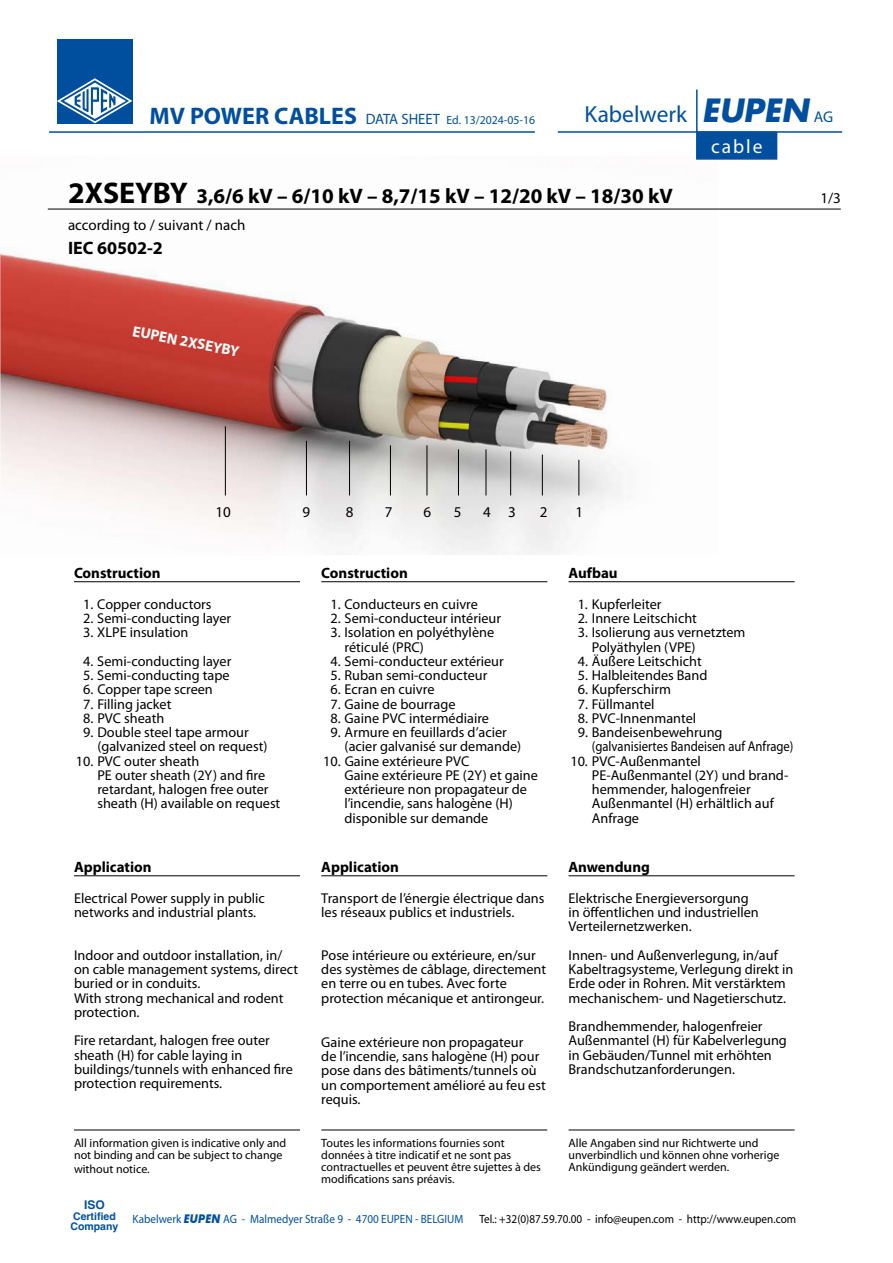
<style>
.page{position:relative;width:893px;height:1263px;background:#fff}
.page>*{position:absolute;margin:0;border:0;box-sizing:border-box;transform-origin:0 0}
.t1{font:23.4px "Myriad";color:#004f9f}
.t2{font:700 21px "Myriad Pro";color:#000}
.t3{font:19.5px "Myriad";letter-spacing:.1em;color:#fff}
.t4{font:700 18px "Myriad Pro";color:#000}
.t5{font:700 15px "Myriad Pro";color:#000}
.t6{font:15px "Myriad Pro";color:#000}
.t7{font:700 15px "Myriad Pro";color:#fff}
.t8{font:14.25px/14.2px "Myriad Pro";color:#000}
.t9{font:12px/12px "Myriad Pro";color:#000}
.t10{font:12px "Myriad Pro";color:#000;scale:.93 1}
.t11{font:12px "Myriad Pro";color:#004f9f;scale:.93 1}
.t12{font:12px "Myriad Pro";color:#004f9f}
.t13{font:700 12px "Helvetica";color:#004f9f}
.t14{font:700 10.5px/10.5px "Helvetica";color:#004f9f}
.s1{font-weight:700;font-size:24px}
.s2{font-size:15px}
.s3{font-family:"Futura";font-weight:700;font-style:italic;font-size:31.2px}
.s4{font-size:15.6px}
.s5{font-size:30px}
.s6{font-family:"Futura BT";font-weight:700;font-style:italic}
</style>
<div class="page">
<img style="left:0;top:208px;width:718px;height:347px">
<hr style="left:510px;top:451px;width:1px;height:44px;background:#000">
<hr style="left:486px;top:449px;width:1px;height:46px;background:#000">
<hr style="left:458px;top:449px;width:1px;height:46px;background:#000">
<hr style="left:427px;top:445px;width:1px;height:50px;background:#000">
<hr style="left:390px;top:445px;width:1px;height:50px;background:#000">
<hr style="left:306px;top:441px;width:1px;height:54px;background:#000">
<hr style="left:225px;top:426px;width:1px;height:69px;background:#000">
<hr style="left:349px;top:441px;width:1px;height:54px;background:#000">
<hr style="left:578px;top:460px;width:1px;height:35px;background:#000">
<hr style="left:542px;top:455px;width:1px;height:40px;background:#000">
<svg style="left:696px;top:89px;width:82px;height:71px"></svg>
<hr style="left:558px;top:131px;width:284px;height:2px;background:#004f9f">
<hr style="left:49px;top:131px;width:486px;height:2px;background:#004f9f">
<hr style="left:34px;top:265px;width:800px;height:1px;background:#004f9f">
<div style="left:57px;top:39px;width:75px;height:85px;background:#004f9f"></div>
<svg style="left:57px;top:78px;width:75px;height:45px"></svg>
<hr style="left:74px;top:581px;width:226px;height:1px;background:#000">
<hr style="left:74px;top:875px;width:226px;height:1px;background:#000">
<hr style="left:321px;top:581px;width:226px;height:1px;background:#000">
<hr style="left:321px;top:875px;width:226px;height:1px;background:#000">
<hr style="left:569px;top:581px;width:226px;height:1px;background:#000">
<hr style="left:569px;top:875px;width:226px;height:1px;background:#000">
<hr style="left:48px;top:209px;width:793px;height:1px;background:#000">
<hr style="left:74px;top:1129px;width:226px;height:1px;background:#000">
<hr style="left:321px;top:1129px;width:226px;height:1px;background:#000">
<hr style="left:569px;top:1129px;width:226px;height:1px;background:#000">
<p class="t12" style="left:150px;top:112px;width:387px"><span class="s1">MV POWER CABLES</span> <span class="s2">DATA SHEET</span> Ed. 13/2024-05-16</p>
<h1 class="t1" style="left:585px;top:102px;width:250px">Kabelwerk <span class="s3">EUPEN</span> <span class="s4">AG</span></h1>
<h2 class="t2" style="left:68px;top:182px;width:606px"><span class="s5">2XSEYBY</span> 3,6/6 kV – 6/10 kV – 8,7/15 kV – 12/20 kV – 18/30 kV</h2>
<p class="t6" style="left:68px;top:216px;width:179px">according to / suivant / nach</p>
<p class="t4" style="left:68px;top:236px;width:96px">IEC 60502-2</p>
<p class="t7" style="left:135px;top:321px;width:110px;rotate:11deg">EUPEN 2XSEYBY</p>
<h3 class="t3" style="left:711px;top:136px;width:53px">cable</h3>
<p class="t6" style="left:820px;top:189px;width:22px">1/3</p>
<p class="t6" style="left:215px;top:503px;width:17px">10</p>
<p class="t6" style="left:302px;top:503px;width:9px">9</p>
<p class="t6" style="left:346px;top:503px;width:9px">8</p>
<p class="t6" style="left:385px;top:503px;width:9px">7</p>
<p class="t6" style="left:423px;top:503px;width:9px">6</p>
<p class="t6" style="left:454px;top:503px;width:9px">5</p>
<p class="t6" style="left:483px;top:503px;width:34px">4 3</p>
<p class="t6" style="left:540px;top:503px;width:9px">2</p>
<p class="t6" style="left:575px;top:503px;width:9px">1</p>
<p class="t5" style="left:74px;top:563px;width:88px">Construction</p>
<p class="t8" style="left:83px;top:597px;width:130px">1. Copper conductors</p>
<p class="t8" style="left:83px;top:611px;width:150px">2. Semi-conducting layer</p>
<p class="t8" style="left:83px;top:625px;width:107px">3. XLPE insulation</p>
<p class="t8" style="left:83px;top:654px;width:150px">4. Semi-conducting layer</p>
<p class="t8" style="left:83px;top:668px;width:148px">5. Semi-conducting tape</p>
<p class="t8" style="left:83px;top:682px;width:131px">6. Copper tape screen</p>
<p class="t8" style="left:83px;top:696px;width:90px">7. Filling jacket</p>
<p class="t8" style="left:83px;top:711px;width:83px">8. PVC sheath</p>
<p class="t8" style="left:97px;top:725px;width:172px;text-indent:-14px">9. Double steel tape armour (galvanized steel on request)</p>
<p class="t8" style="left:97px;top:753px;width:184px;text-indent:-21px">10. PVC outer sheath<br>PE outer sheath (2Y) and fire retardant, halogen free outer sheath (H) available on request</p>
<p class="t5" style="left:74px;top:857px;width:79px">Application</p>
<p class="t8" style="left:74px;top:891px;width:192px">Electrical Power supply in public networks and industrial plants.</p>
<p class="t8" style="left:74px;top:948px;width:226px">Indoor and outdoor installation, in/ on cable management systems, direct buried or in conduits.<br>With strong mechanical and rodent protection.</p>
<p class="t8" style="left:74px;top:1033px;width:220px">Fire retardant, halogen free outer sheath (H) for cable laying in buildings/tunnels with enhanced fire protection requirements.</p>
<p class="t9" style="left:74px;top:1136px;width:214px">All information given is indicative only and not binding and can be subject to change</p>
<p class="t9" style="left:74px;top:1162px;width:77px">without notice.</p>
<p class="t5" style="left:321px;top:563px;width:88px">Construction</p>
<p class="t8" style="left:330px;top:597px;width:149px">1. Conducteurs en cuivre</p>
<p class="t8" style="left:330px;top:611px;width:172px">2. Semi-conducteur intérieur</p>
<p class="t8" style="left:345px;top:625px;width:151px;text-indent:-14px">3. Isolation en polyéthylène réticulé (PRC)</p>
<p class="t8" style="left:330px;top:654px;width:175px">4. Semi-conducteur extérieur</p>
<p class="t8" style="left:330px;top:668px;width:158px">5. Ruban semi-conducteur</p>
<p class="t8" style="left:330px;top:682px;width:106px">6. Ecran en cuivre</p>
<p class="t8" style="left:330px;top:696px;width:126px">7. Gaine de bourrage</p>
<p class="t8" style="left:330px;top:711px;width:160px">8. Gaine PVC intermédiaire</p>
<p class="t8" style="left:345px;top:725px;width:178px;text-indent:-14px">9. Armure en feuillards d’acier (acier galvanisé sur demande)</p>
<p class="t8" style="left:344px;top:753px;width:195px;text-indent:-21px">10. Gaine extérieure PVC<br>Gaine extérieure PE (2Y) et gaine extérieure non propagateur de l’incendie, sans halogène (H) disponible sur demande</p>
<p class="t5" style="left:321px;top:857px;width:79px">Application</p>
<p class="t8" style="left:321px;top:891px;width:225px">Transport de l’énergie électrique dans les réseaux publics et industriels.</p>
<p class="t8" style="left:321px;top:948px;width:226px">Pose intérieure ou extérieure, en/sur des systèmes de câblage, directement en terre ou en tubes. Avec forte protection mécanique et antirongeur.</p>
<p class="t8" style="left:321px;top:1035px;width:226px">Gaine extérieure non propagateur<br>de l’incendie, sans halogène (H) pour pose dans des bâtiments/tunnels où un comportement amélioré au feu est requis.</p>
<p class="t5" style="left:569px;top:563px;width:51px">Aufbau</p>
<p class="t8" style="left:578px;top:597px;width:85px">1. Kupferleiter</p>
<p class="t8" style="left:578px;top:611px;width:121px">2. Innere Leitschicht</p>
<p class="t8" style="left:592px;top:625px;width:155px;text-indent:-14px">3. Isolierung aus vernetztem<br>Polyäthylen (VPE)</p>
<p class="t8" style="left:578px;top:654px;width:126px">4. Äußere Leitschicht</p>
<p class="t8" style="left:578px;top:668px;width:131px">5. Halbleitendes Band</p>
<p class="t8" style="left:578px;top:682px;width:95px">6. Kupferschirm</p>
<p class="t8" style="left:578px;top:696px;width:78px">7. Füllmantel</p>
<p class="t8" style="left:578px;top:711px;width:120px">8. PVC-Innenmantel</p>
<p class="t8" style="left:592px;top:725px;width:203px;text-indent:-14px">9. Bandeisenbewehrung (galvanisiertes Bandeisen auf Anfrage)</p>
<p class="t8" style="left:592px;top:753px;width:198px;text-indent:-21px">10. PVC-Außenmantel<br>PE-Außenmantel (2Y) und brand&shy;hemmender, halogenfreier<br>Außenmantel (H) erhältlich auf<br>Anfrage</p>
<p class="t5" style="left:569px;top:857px;width:83px">Anwendung</p>
<p class="t8" style="left:569px;top:891px;width:192px">Elektrische Energieversorgung in öffentlichen und industriellen<br>Verteilernetzwerken.</p>
<p class="t8" style="left:569px;top:948px;width:226px">Innen- und Außenverlegung, in/auf Kabeltragsysteme, Verlegung direkt in Erde oder in Rohren. Mit verstärktem mechanischem- und Nagetierschutz.</p>
<p class="t8" style="left:569px;top:1019px;width:220px">Brandhemmender, halogenfreier Außenmantel (H) für Kabelverlegung in Gebäuden/Tunnel mit erhöhten Brandschutzanforderungen.</p>
<p class="t9" style="left:321px;top:1136px;width:221px">Toutes les informations fournies sont données à titre indicatif et ne sont pas contractuelles et peuvent être sujettes à des modifications sans préavis.</p>
<p class="t9" style="left:569px;top:1136px;width:212px">Alle Angaben sind nur Richtwerte und unverbindlich und können ohne vorherige<br>Ankündigung geändert werden.</p>
<p class="t13" style="left:84px;top:1198px;width:22px">ISO</p>
<p class="t14" style="left:71px;top:1212px;width:49px">Certified<br>Company</p>
<p class="t11" style="left:133px;top:1211px;width:357px">Kabelwerk <span class="s6">EUPEN</span> AG - Malmedyer Straße 9 - 4700 EUPEN - BELGIUM</p>
<p class="t10" style="left:479px;top:1211px;width:342px">Tel.: +32(0)87.59.70.00 - info@eupen.com - http://www.eupen.com</p>
</div>
